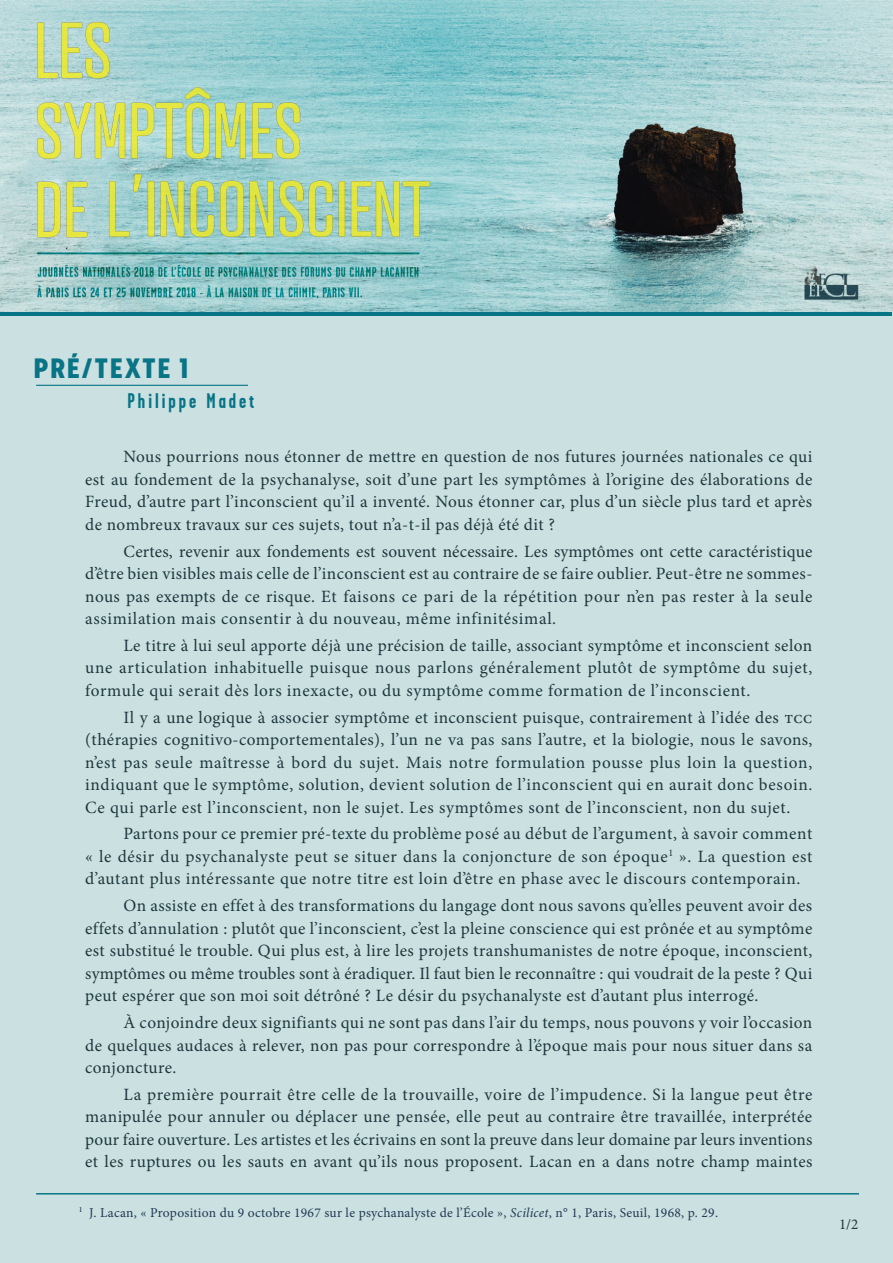
<style>
.page{position:relative;width:893px;height:1263px;background:#cbe0e1}
.page>*{position:absolute;margin:0;border:0;box-sizing:border-box;transform-origin:0 0}
.t1{font:28.8px "Neutraface 2 Condensed Titling";letter-spacing:.075em;color:#087486}
.t2{font:700 21.15px "Garage Gothic";letter-spacing:.14em;color:#087486}
.Texte_courant{font:17.25px/22.5px "Minion Pro";letter-spacing:.03em;color:#1c383e;text-align:justify}
.Texte_courant-2{font:15px "Minion Pro";color:#1c383e}
.t3{font:13.5px "Minion Pro";letter-spacing:.02em;color:#1f3a53}
.s1{font-style:italic}
</style>
<div class="page">
<hr style="left:36px;top:1193px;width:823px;height:1px;background:#087486">
<img style="left:0;top:0;width:893px;height:312px">
<hr style="left:1px;top:312px;width:891px;height:3px;background:#087486">
<hr style="left:36px;top:385px;width:212px;height:1px;background:#087486">
<p class="t1" style="left:34px;top:351px;width:156px">Pré/TEXTE 1</p>
<p class="t2" style="left:128px;top:389px;width:128px">Philippe Madet</p>
<p class="Texte_courant" style="left:85px;top:446px;width:729px;text-indent:38px">Nous pourrions nous étonner de mettre en question de nos futures journées nationales ce qui est au fondement de la psychanalyse, soit d’une part les symptômes à l’origine des élaborations de Freud, d’autre part l’inconscient qu’il a inventé. Nous étonner car, plus d’un siècle plus tard et après de nombreux travaux sur ces sujets, tout n’a-t-il pas déjà été dit ?</p>
<p class="Texte_courant" style="left:85px;top:540px;width:729px;text-indent:38px">Certes, revenir aux fondements est souvent nécessaire. Les symptômes ont cette caractéristique d’être bien visibles mais celle de l’inconscient est au contraire de se faire oublier. Peut-être ne sommes&shy;nous pas exempts de ce risque. Et faisons ce pari de la répétition pour n’en pas rester à la seule assimilation mais consentir à du nouveau, même infinitésimal.</p>
<p class="Texte_courant" style="left:85px;top:634px;width:729px;text-indent:38px">Le titre à lui seul apporte déjà une précision de taille, associant symptôme et inconscient selon une articulation inhabituelle puisque nous parlons généralement plutôt de symptôme du sujet, formule qui serait dès lors inexacte, ou du symptôme comme formation de l’inconscient.</p>
<p class="Texte_courant" style="left:85px;top:706px;width:729px;text-indent:38px">Il y a une logique à associer symptôme et inconscient puisque, contrairement à l’idée des tcc (thérapies cognitivo-comportementales), l’un ne va pas sans l’autre, et la biologie, nous le savons, n’est pas seule maîtresse à bord du sujet. Mais notre formulation pousse plus loin la question, indiquant que le symptôme, solution, devient solution de l’inconscient qui en aurait donc besoin.<br>Ce qui parle est l’inconscient, non le sujet. Les symptômes sont de l’inconscient, non du sujet.</p>
<p class="Texte_courant" style="left:85px;top:823px;width:729px;text-indent:38px">Partons pour ce premier pré-texte du problème posé au début de l’argument, à savoir comment « le désir du psychanalyste peut se situer dans la conjoncture de son époque<sup>1</sup> ». La question est d’autant plus intéressante que notre titre est loin d’être en phase avec le discours contemporain.</p>
<p class="Texte_courant" style="left:85px;top:894px;width:729px;text-indent:38px">On assiste en effet à des transformations du langage dont nous savons qu’elles peuvent avoir des effets d’annulation : plutôt que l’inconscient, c’est la pleine conscience qui est prônée et au symptôme est substitué le trouble. Qui plus est, à lire les projets transhumanistes de notre époque, inconscient, symptômes ou même troubles sont à éradiquer. Il faut bien le reconnaître : qui voudrait de la peste ? Qui peut espérer que son moi soit détrôné ? Le désir du psychanalyste est d’autant plus interrogé.</p>
<p class="Texte_courant" style="left:85px;top:1011px;width:729px;text-indent:38px">À conjoindre deux signifiants qui ne sont pas dans l’air du temps, nous pouvons y voir l’occasion de quelques audaces à relever, non pas pour correspondre à l’époque mais pour nous situer dans sa conjoncture.</p>
<p class="Texte_courant" style="left:85px;top:1083px;width:729px;text-indent:38px">La première pourrait être celle de la trouvaille, voire de l’impudence. Si la langue peut être manipulée pour annuler ou déplacer une pensée, elle peut au contraire être travaillée, interprétée pour faire ouverture. Les artistes et les écrivains en sont la preuve dans leur domaine par leurs inventions et les ruptures ou les sauts en avant qu’ils nous proposent. Lacan en a dans notre champ maintes</p>
<p class="t3" style="left:79px;top:1203px;width:641px"><sup>1</sup> J. Lacan, « Proposition du 9 octobre 1967 sur le psychanalyste de l’École », <span class="s1">Scilicet</span>, n° 1, Paris, Seuil, 1968, p. 29.</p>
<p class="Texte_courant-2" style="left:839px;top:1214px;width:21px">1/2</p>
</div>
